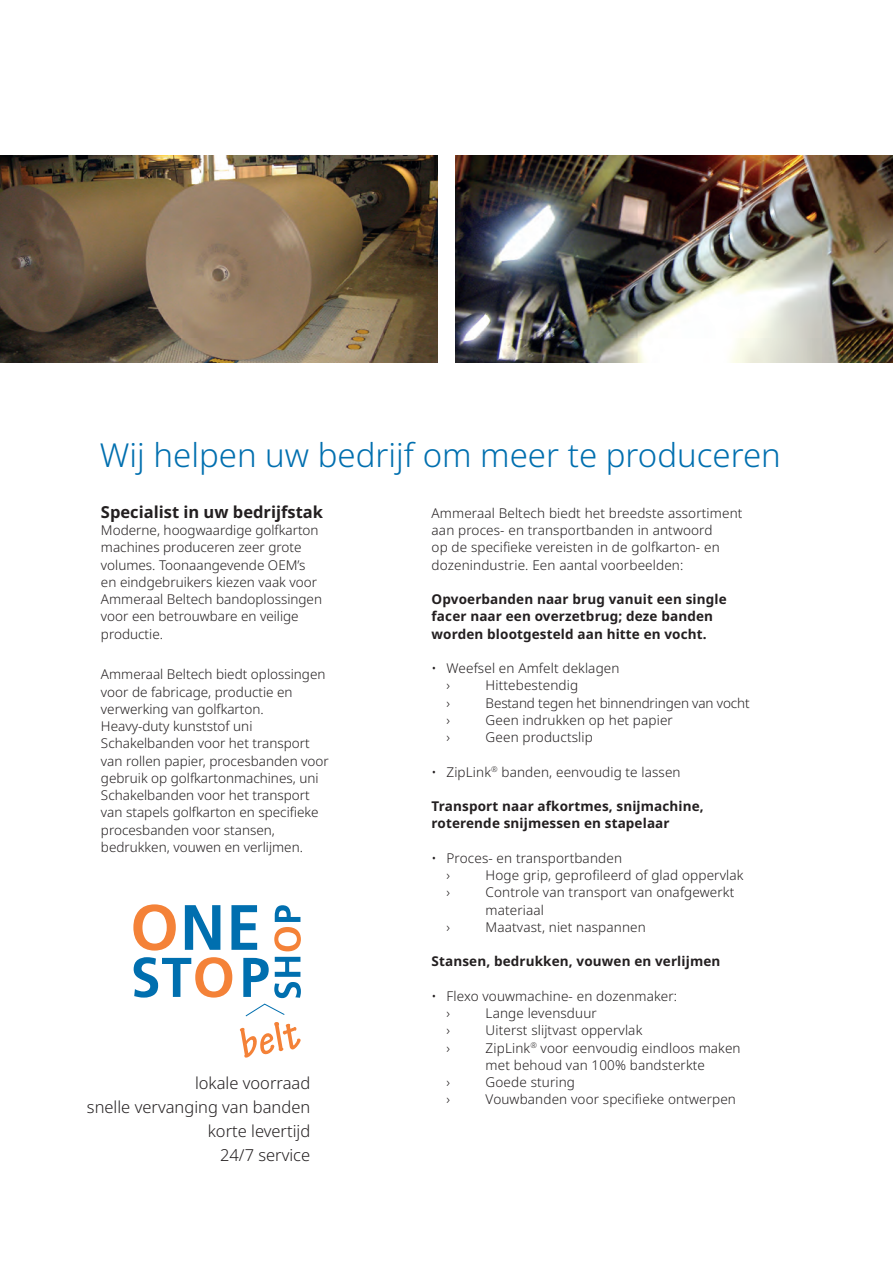
<style>
.page{position:relative;width:893px;height:1263px;background:#fff}
.page>*{position:absolute;margin:0;border:0;box-sizing:border-box;transform-origin:0 0}
.Headline{font:300 33px "Noto Sans";color:#006faf}
.Headline-2{font:300 16.5px "Noto Sans";color:#231f20}
.Brottext{font:700 16.5px "Noto Sans";color:#231f20}
.Brottext-2{font:300 13.5px/17.2px "Noto Sans";color:#231f20}
.Brottext-3{font:700 13.5px/17.2px "Noto Sans";letter-spacing:.01em;color:#231f20}
</style>
<div class="page">
<img style="left:0;top:155px;width:438px;height:207px">
<img style="left:455px;top:155px;width:438px;height:207px">
<svg style="left:133px;top:904px;width:43px;height:46px"></svg>
<svg style="left:185px;top:905px;width:35px;height:45px"></svg>
<svg style="left:231px;top:905px;width:26px;height:45px"></svg>
<svg style="left:134px;top:957px;width:98px;height:40px"></svg>
<svg style="left:274px;top:905px;width:27px;height:46px"></svg>
<svg style="left:240px;top:957px;width:61px;height:100px"></svg>
<p class="Headline" style="left:100px;top:431px;width:682px">Wij helpen uw bedrijf om meer te produceren</p>
<p class="Brottext-2" style="left:432px;top:504px;width:312px">Ammeraal Beltech biedt het breedste assortiment aan proces- en transportbanden in antwoord<br>op de specifieke vereisten in de golfkarton- en dozenindustrie. Een aantal voorbeelden:</p>
<p class="Brottext-3" style="left:432px;top:591px;width:297px">Opvoerbanden naar brug vanuit een single facer naar een overzetbrug; deze banden worden blootgesteld aan hitte en vocht.</p>
<p class="Brottext-2" style="left:432px;top:660px;width:189px">• Weefsel en Amfelt deklagen</p>
<p class="Brottext-2" style="left:446px;top:677px;width:5px">›</p>
<p class="Brottext-2" style="left:486px;top:677px;width:94px">Hittebestendig</p>
<p class="Brottext-2" style="left:446px;top:694px;width:5px">›</p>
<p class="Brottext-2" style="left:486px;top:694px;width:266px">Bestand tegen het binnendringen van vocht</p>
<p class="Brottext-2" style="left:446px;top:711px;width:5px">›</p>
<p class="Brottext-2" style="left:486px;top:711px;width:189px">Geen indrukken op het papier</p>
<p class="Brottext-2" style="left:446px;top:729px;width:5px">›</p>
<p class="Brottext-2" style="left:486px;top:729px;width:109px">Geen productslip</p>
<p class="Brottext-2" style="left:432px;top:763px;width:251px">• ZipLink<sup>®</sup> banden, eenvoudig te lassen</p>
<p class="Brottext-3" style="left:432px;top:798px;width:274px">Transport naar afkortmes, snijmachine, roterende snijmessen en stapelaar</p>
<p class="Brottext-2" style="left:432px;top:849px;width:192px">• Proces- en transportbanden</p>
<p class="Brottext-2" style="left:446px;top:867px;width:5px">›</p>
<p class="Brottext-2" style="left:486px;top:867px;width:259px">Hoge grip, geprofileerd of glad oppervlak</p>
<p class="Brottext-2" style="left:446px;top:884px;width:5px">›</p>
<p class="Brottext-2" style="left:486px;top:884px;width:250px">Controle van transport van onafgewerkt materiaal</p>
<p class="Brottext-2" style="left:446px;top:918px;width:5px">›</p>
<p class="Brottext-2" style="left:486px;top:918px;width:162px">Maatvast, niet naspannen</p>
<p class="Brottext-3" style="left:432px;top:953px;width:290px">Stansen, bedrukken, vouwen en verlijmen</p>
<p class="Brottext-2" style="left:432px;top:987px;width:247px">• Flexo vouwmachine- en dozenmaker:</p>
<p class="Brottext-2" style="left:446px;top:1005px;width:5px">›</p>
<p class="Brottext-2" style="left:486px;top:1005px;width:113px">Lange levensduur</p>
<p class="Brottext-2" style="left:446px;top:1022px;width:5px">›</p>
<p class="Brottext-2" style="left:486px;top:1022px;width:158px">Uiterst slijtvast oppervlak</p>
<p class="Brottext-2" style="left:446px;top:1039px;width:5px">›</p>
<p class="Brottext-2" style="left:486px;top:1039px;width:257px">ZipLink<sup>®</sup> voor eenvoudig eindloos maken met behoud van 100% bandsterkte</p>
<p class="Brottext-2" style="left:446px;top:1074px;width:5px">›</p>
<p class="Brottext-2" style="left:486px;top:1074px;width:91px">Goede sturing</p>
<p class="Brottext-2" style="left:446px;top:1091px;width:5px">›</p>
<p class="Brottext-2" style="left:486px;top:1091px;width:252px">Vouwbanden voor specifieke ontwerpen</p>
<p class="Brottext" style="left:101px;top:500px;width:224px">Specialist in uw bedrijfstak</p>
<p class="Brottext-2" style="left:101px;top:522px;width:223px">Moderne, hoogwaardige golfkarton machines produceren zeer grote volumes. Toonaangevende OEM’s en eindgebruikers kiezen vaak voor<br>Ammeraal Beltech bandoplossingen voor een betrouwbare en veilige productie.</p>
<p class="Brottext-2" style="left:101px;top:666px;width:229px">Ammeraal Beltech biedt oplossingen voor de fabricage, productie en verwerking van golfkarton.<br>Heavy-duty kunststof uni Schakelbanden voor het transport van rollen papier, procesbanden voor gebruik op golfkartonmachines, uni Schakelbanden voor het transport van stapels golfkarton en specifieke procesbanden voor stansen, bedrukken, vouwen en verlijmen.</p>
<p class="Headline-2" style="left:195px;top:1072px;width:117px">lokale voorraad</p>
<p class="Headline-2" style="left:87px;top:1096px;width:225px">snelle vervanging van banden</p>
<p class="Headline-2" style="left:208px;top:1120px;width:104px">korte levertijd</p>
<p class="Headline-2" style="left:220px;top:1144px;width:92px">24/7 service</p>
</div>
